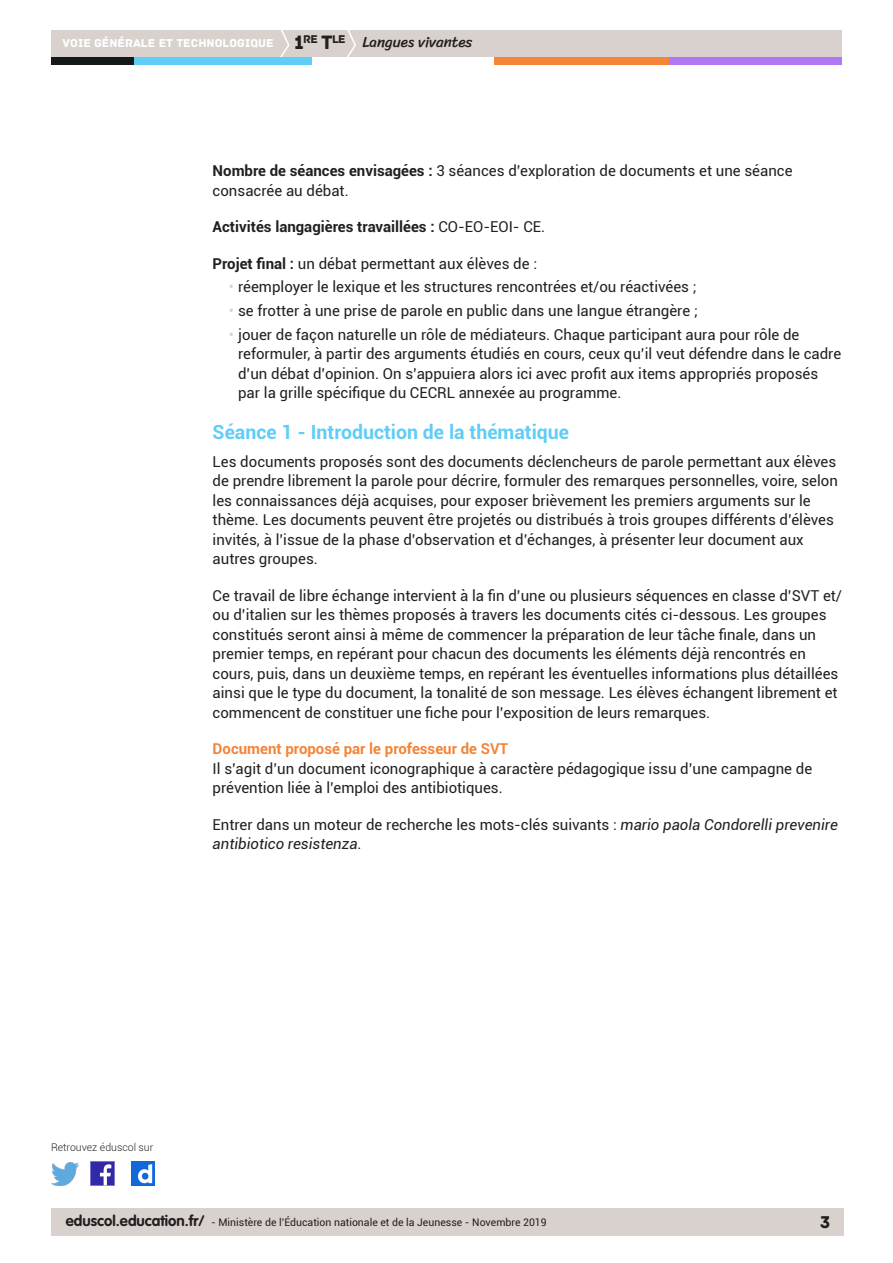
<style>
.page{position:relative;width:893px;height:1263px;background:#fff}
.page>*{position:absolute;margin:0;border:0;box-sizing:border-box;transform-origin:0 0}
._03_titre_2{font:700 19.5px "Roboto";color:#5fcdf5}
.t1{font:18px "Archive";color:#231f20}
.Texte_courant{font:15px/19.5px "Roboto";color:#231f20}
.Texte_courant-2{font:700 15px "Roboto";color:#231f20}
._04_titre_3{font:700 15px "Roboto";color:#f48437}
.t2{font:15px "Sriracha";color:#231f20}
.t3{font:12px "Archive";color:#fff}
.t4{font:11.85px "Archive";color:#231f20}
.t5{font:10.5px "Roboto";color:#231f20}
.t6{font:300 10.5px "Roboto";color:#231f20}
.s1{font-size:20.4px}
.s2{font-size:20.4px;color:#231f20}
.s3{font-weight:700}
.s4{font-weight:400}
.s5{color:#d8d1ce}
.s6{font-style:italic}
.s7{font-family:"VAG Rounded Std";font-weight:700;font-size:15px}
</style>
<div class="page">
<div style="left:51px;top:1209px;width:792px;height:27px;background:#d8d1ce"></div>
<div style="left:51px;top:30px;width:791px;height:27px;background:#d8d1ce"></div>
<svg style="left:280px;top:30px;width:10px;height:27px"></svg>
<svg style="left:347px;top:30px;width:9px;height:27px"></svg>
<div style="left:133px;top:57px;width:179px;height:8px;background:#5fcdf5"></div>
<div style="left:51px;top:57px;width:82px;height:8px;background:#141a1c"></div>
<div style="left:667px;top:57px;width:175px;height:8px;background:#b078f2"></div>
<div style="left:494px;top:57px;width:175px;height:8px;background:#f48437"></div>
<img style="left:91px;top:1162px;width:23px;height:23px">
<img style="left:51px;top:1163px;width:28px;height:22px">
<img style="left:132px;top:1162px;width:22px;height:23px">
<p class="t4" style="left:303px;top:32px;width:44px">RE <span class="s1">T</span>LE</p>
<p class="t3" style="left:63px;top:36px;width:243px">VOIE GÉNÉRALE ET TECHNOLOGIQUE <span class="s2">1</span></p>
<p class="t2" style="left:363px;top:33px;width:111px">Langues vivantes</p>
<p class="Texte_courant" style="left:213px;top:160px;width:581px"><span class="s3">Nombre de séances envisagées :</span> 3 séances d’exploration de documents et une séance consacrée au débat.</p>
<p class="Texte_courant-2" style="left:213px;top:216px;width:334px">Activités langagières travaillées : <span class="s4">CO-EO-EOI- CE.</span></p>
<p class="Texte_courant" style="left:213px;top:253px;width:326px"><span class="s3">Projet final :</span> un débat permettant aux élèves de :</p>
<p class="Texte_courant" style="left:229px;top:277px;width:469px"><span class="s5">•</span> réemployer le lexique et les structures rencontrées et/ou réactivées ;</p>
<p class="Texte_courant" style="left:229px;top:300px;width:470px"><span class="s5">•</span> se frotter à une prise de parole en public dans une langue étrangère ;</p>
<p class="Texte_courant" style="left:238px;top:324px;width:605px;text-indent:-9px"><span class="s5">•</span> jouer de façon naturelle un rôle de médiateurs. Chaque participant aura pour rôle de reformuler, à partir des arguments étudiés en cours, ceux qu’il veut défendre dans le cadre d’un débat d’opinion. On s’appuiera alors ici avec profit aux items appropriés proposés par la grille spécifique du CECRL annexée au programme.</p>
<p class="_03_titre_2" style="left:213px;top:418px;width:358px">Séance 1 - Introduction de la thématique</p>
<p class="Texte_courant" style="left:213px;top:451px;width:627px">Les documents proposés sont des documents déclencheurs de parole permettant aux élèves de prendre librement la parole pour décrire, formuler des remarques personnelles, voire, selon les connaissances déjà acquises, pour exposer brièvement les premiers arguments sur le thème. Les documents peuvent être projetés ou distribués à trois groupes différents d’élèves invités, à l’issue de la phase d’observation et d’échanges, à présenter leur document aux autres groupes.</p>
<p class="Texte_courant" style="left:213px;top:585px;width:631px">Ce travail de libre échange intervient à la fin d’une ou plusieurs séquences en classe d’SVT et/ ou d’italien sur les thèmes proposés à travers les documents cités ci-dessous. Les groupes constitués seront ainsi à même de commencer la préparation de leur tâche finale, dans un premier temps, en repérant pour chacun des documents les éléments déjà rencontrés en cours, puis, dans un deuxième temps, en repérant les éventuelles informations plus détaillées ainsi que le type du document, la tonalité de son message. Les élèves échangent librement et commencent de constituer une fiche pour l’exposition de leurs remarques.</p>
<p class="_04_titre_3" style="left:213px;top:738px;width:297px">Document proposé par le professeur de SVT</p>
<p class="Texte_courant" style="left:213px;top:758px;width:601px">Il s’agit d’un document iconographique à caractère pédagogique issu d’une campagne de prévention liée à l’emploi des antibiotiques.</p>
<p class="Texte_courant" style="left:213px;top:814px;width:627px">Entrer dans un moteur de recherche les mots-clés suivants : <span class="s6">mario paola Condorelli prevenire antibiotico resistenza</span>.</p>
<p class="t6" style="left:51px;top:1140px;width:104px">Retrouvez éduscol sur</p>
<p class="t5" style="left:66px;top:1215px;width:482px"><span class="s7">eduscol.education.fr/</span> - Ministère de l’Éducation nationale et de la Jeunesse - Novembre 2019</p>
<p class="t1" style="left:820px;top:1211px;width:12px">3</p>
</div>
